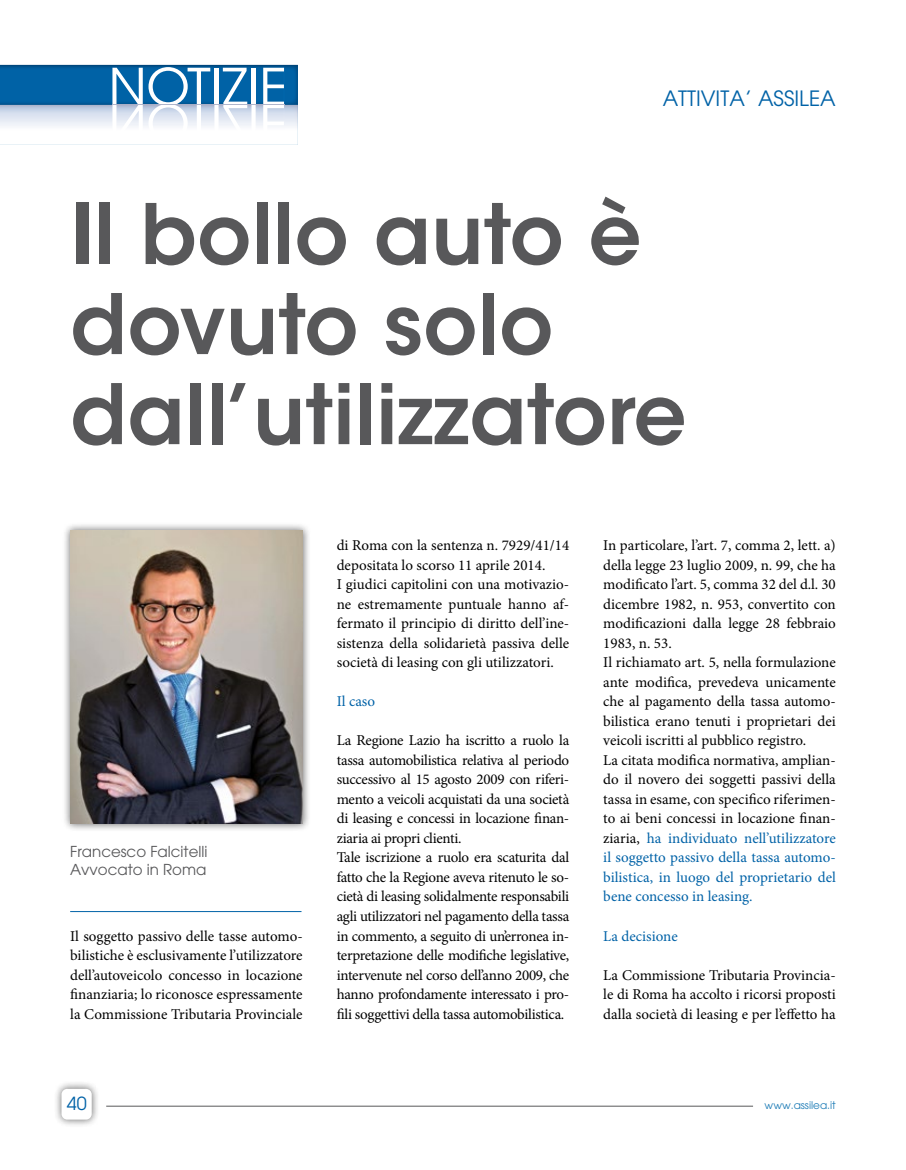
<style>
.page{position:relative;width:906px;height:1170px;background:#fff}
.page>*{position:absolute;margin:0;border:0;box-sizing:border-box;transform-origin:0 0}
.t1{font:600 82.5px/90px "ITC Avant Garde Std";color:#58585a}
.t2{font:50.7px "ITC Avant Garde Std";color:#fff}
.t3{font:21px "Avant Garde";color:#0062a7}
.t4{font:18px "Avant Garde";color:#0062a7}
.t5{font:15px/19.5px "Minion Pro";letter-spacing:-.01em;color:#000}
.t6{font:15px/18px "Avant Garde";color:#58585a}
.t7{font:15px "Minion Pro";color:#0062a7}
.t8{font:10.5px "Avant Garde";color:#1c7bb6}
.s1{color:#0062a7}
</style>
<div class="page">
<img style="left:0;top:65px;width:298px;height:40px">
<img style="left:112px;top:67px;width:172px;height:38px">
<img style="left:0;top:105px;width:298px;height:40px">
<img style="left:112px;top:105px;width:172px;height:38px">
<hr style="left:106px;top:1105px;width:647px;height:1px;background:#58585a">
<div style="left:53px;top:1080px;width:47px;height:47px;background:#000;opacity:.6"></div>
<div style="left:61px;top:1088px;width:31px;height:31px;background:#fff;border-radius:6px"></div>
<div style="left:62px;top:522px;width:249px;height:310px;background:#000;opacity:.6"></div>
<img style="left:70px;top:530px;width:233px;height:293px">
<hr style="left:70px;top:911px;width:231px;height:1px;background:#0062a7">
<h2 class="t2" style="left:109px;top:56px;width:180px">NOTIZIE</h2>
<h3 class="t3" style="left:662px;top:86px;width:175px">ATTIVITA’ ASSILEA</h3>
<h1 class="t1" style="left:70px;top:189px;width:618px">Il bollo auto è dovuto solo dall’utilizzatore</h1>
<p class="t6" style="left:70px;top:842px;width:139px">Francesco Falcitelli<br>Avvocato in Roma</p>
<p class="t5" style="left:70px;top:925px;width:234px;text-align:justify">Il soggetto passivo delle tasse automo&shy;bilistiche è esclusivamente l’utilizzatore dell’autoveicolo concesso in locazione finanziaria; lo riconosce espressamente la Commissione Tributaria Provinciale</p>
<p class="t5" style="left:337px;top:535px;width:234px">di Roma con la sentenza n. 7929/41/14 depositata lo scorso 11 aprile 2014.<br>I giudici capitolini con una motivazio&shy;ne estremamente puntuale hanno af&shy;fermato il principio di diritto dell’ine&shy;sistenza della solidarietà passiva delle società di leasing con gli utilizzatori.</p>
<p class="t7" style="left:337px;top:691px;width:40px">Il caso</p>
<p class="t5" style="left:337px;top:730px;width:234px">La Regione Lazio ha iscritto a ruolo la tassa automobilistica relativa al periodo successivo al 15 agosto 2009 con riferi&shy;mento a veicoli acquistati da una società di leasing e concessi in locazione finan&shy;ziaria ai propri clienti.<br>Tale iscrizione a ruolo era scaturita dal fatto che la Regione aveva ritenuto le so&shy;cietà di leasing solidalmente responsabili agli utilizzatori nel pagamento della tassa in commento, a seguito di un’erronea in&shy;terpretazione delle modifiche legislative, intervenute nel corso dell’anno 2009, che hanno profondamente interessato i pro&shy;fili soggettivi della tassa automobilistica.</p>
<p class="t5" style="left:603px;top:535px;width:234px">In particolare, l’art. 7, comma 2, lett. a) della legge 23 luglio 2009, n. 99, che ha modificato l’art. 5, comma 32 del d.l. 30 dicembre 1982, n. 953, convertito con modificazioni dalla legge 28 febbraio 1983, n. 53.<br>Il richiamato art. 5, nella formulazione ante modifica, prevedeva unicamente che al pagamento della tassa automo&shy;bilistica erano tenuti i proprietari dei veicoli iscritti al pubblico registro.<br>La citata modifica normativa, amplian&shy;do il novero dei soggetti passivi della tassa in esame, con specifico riferimen&shy;to ai beni concessi in locazione finan&shy;ziaria, <span class="s1">ha individuato nell’utilizzatore il soggetto passivo della tassa automo&shy;bilistica, in luogo del proprietario del bene concesso in leasing.</span></p>
<p class="t7" style="left:603px;top:925px;width:76px">La decisione</p>
<p class="t5" style="left:603px;top:964px;width:234px;text-align:justify">La Commissione Tributaria Provincia&shy;le di Roma ha accolto i ricorsi proposti dalla società di leasing e per l’effetto ha</p>
<p class="t4" style="left:67px;top:1092px;width:21px">40</p>
<p class="t8" style="left:764px;top:1098px;width:73px">www.assilea.it</p>
</div>
